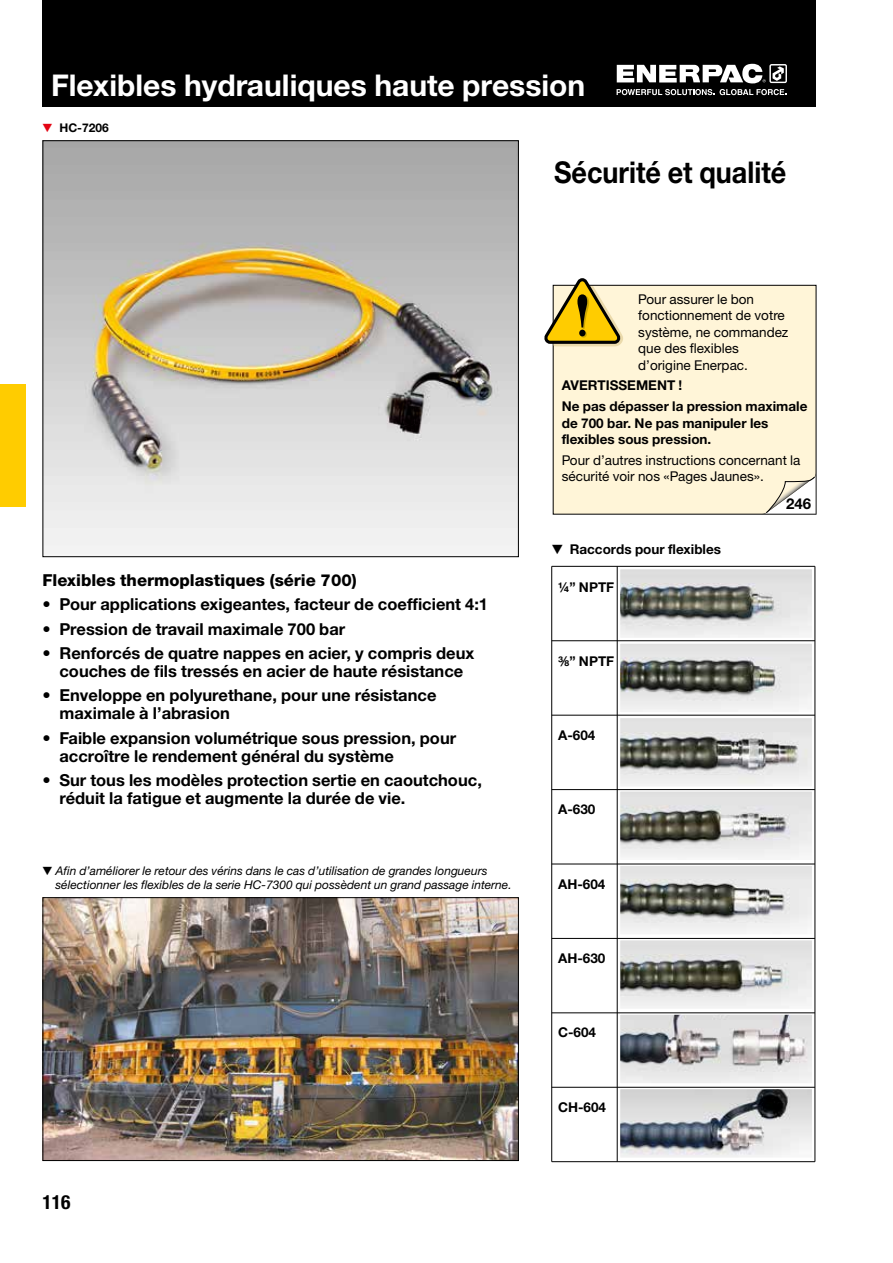
<style>
.page{position:relative;width:893px;height:1263px;background:#fff}
.page>*{position:absolute;margin:0;border:0;box-sizing:border-box;transform-origin:0 0}
.t1{font:700 30px "Helvetica Neue LTW1 G";color:#fff}
.t2{font:700 30px "Helvetica Neue LTW1 G";color:#000;scale:.9 1}
.t3{font:700 condensed 19.5px "Helvetica Neue LTW1 G";color:#000}
.t4{font:700 16.5px/18px "Helvetica Neue LTW1 G";color:#000}
.t5{font:800 16.5px "Helvetica Neue LTW1 G";color:#000}
.t6{font:700 15px "Helvetica Neue LTW1 G";color:#000}
.t7{font:700 13.5px/20.7px "Helvetica Neue LTW1 G";color:#000}
.t8{font:13.5px/16.5px "Helvetica Neue LTW1 G";color:#000}
.t9{font:italic 12px/14.2px "Helvetica Neue LTW1 G";color:#000}
.t10{font:700 12px "Helvetica Neue LTW1 G";color:#000}
</style>
<div class="page">
<div style="left:43px;top:0;width:773px;height:106px;background:#000"></div>
<svg style="left:617px;top:89px;width:97px;height:6px"></svg>
<svg style="left:720px;top:89px;width:66px;height:6px"></svg>
<svg style="left:617px;top:64px;width:170px;height:19px"></svg>
<div style="left:0;top:385px;width:26px;height:122px;background:#fc0"></div>
<img style="left:621px;top:570px;width:190px;height:67px">
<div style="left:617px;top:566px;width:198px;height:75px;border:3px solid #fff"></div>
<img style="left:621px;top:645px;width:190px;height:66px">
<div style="left:617px;top:641px;width:198px;height:74px;border:3px solid #fff"></div>
<img style="left:621px;top:719px;width:190px;height:66px">
<div style="left:617px;top:715px;width:198px;height:74px;border:3px solid #fff"></div>
<img style="left:621px;top:792px;width:190px;height:66px">
<div style="left:617px;top:788px;width:198px;height:75px;border:3px solid #fff"></div>
<img style="left:621px;top:867px;width:190px;height:65px">
<div style="left:617px;top:863px;width:198px;height:74px;border:3px solid #fff"></div>
<img style="left:621px;top:941px;width:190px;height:67px">
<div style="left:617px;top:937px;width:198px;height:75px;border:3px solid #fff"></div>
<img style="left:621px;top:1016px;width:190px;height:66px">
<div style="left:617px;top:1012px;width:198px;height:74px;border:3px solid #fff"></div>
<img style="left:621px;top:1090px;width:190px;height:66px">
<div style="left:617px;top:1086px;width:198px;height:74px;border:3px solid #fff"></div>
<img style="left:45px;top:142px;width:472px;height:412px">
<div style="left:553px;top:285px;width:263px;height:229px;background:#fff5d8"></div>
<svg style="left:544px;top:278px;width:79px;height:68px"></svg>
<hr style="left:552px;top:640px;width:263px;height:1px;background:#000">
<hr style="left:552px;top:715px;width:263px;height:1px;background:#000">
<hr style="left:552px;top:789px;width:263px;height:1px;background:#000">
<hr style="left:552px;top:864px;width:263px;height:1px;background:#000">
<hr style="left:552px;top:938px;width:263px;height:1px;background:#000">
<hr style="left:552px;top:1012px;width:263px;height:1px;background:#000">
<hr style="left:552px;top:1087px;width:263px;height:1px;background:#000">
<hr style="left:552px;top:1161px;width:263px;height:1px;background:#000">
<hr style="left:552px;top:566px;width:263px;height:1px;background:#000">
<hr style="left:551px;top:566px;width:1px;height:596px;background:#000">
<hr style="left:617px;top:566px;width:1px;height:596px;background:#000">
<hr style="left:815px;top:566px;width:1px;height:596px;background:#000">
<svg style="left:762px;top:472px;width:54px;height:43px"></svg>
<img style="left:45px;top:899px;width:472px;height:260px">
<div style="left:43px;top:897px;width:476px;height:264px;border:1px solid #000"></div>
<h1 class="t1" style="left:51px;top:66px;width:536px">Flexibles hydrauliques haute pression</h1>
<p class="t10" style="left:60px;top:120px;width:51px">HC-7206</p>
<h1 class="t2" style="left:554px;top:154px;width:259px">Sécurité et qualité</h1>
<p class="t8" style="left:638px;top:290px;width:152px">Pour assurer le bon fonctionnement de votre système, ne commandez que des flexibles d’origine Enerpac.</p>
<p class="t7" style="left:562px;top:375px;width:247px">AVERTISSEMENT !<br>Ne pas dépasser la pression maximale</p>
<p class="t7" style="left:562px;top:414px;width:208px;line-height:16.5px">de 700 bar. Ne pas manipuler les flexibles sous pression.</p>
<p class="t8" style="left:562px;top:452px;width:240px">Pour d’autres instructions concernant la sécurité voir nos «Pages Jaunes».</p>
<p class="t5" style="left:43px;top:570px;width:316px">Flexibles thermoplastiques (série 700)</p>
<p class="t4" style="left:43px;top:595px;width:447px">• Pour applications exigeantes, facteur de coefficient 4:1</p>
<p class="t4" style="left:43px;top:620px;width:304px">• Pression de travail maximale 700 bar</p>
<p class="t4" style="left:42px;top:644px;width:433px;text-align:center">• Renforcés de quatre nappes en acier, y compris deux couches de fils tressés en acier de haute résistance</p>
<p class="t4" style="left:59px;top:686px;width:378px;text-indent:-17px">• Enveloppe en polyurethane, pour une résistance maximale à l’abrasion</p>
<p class="t4" style="left:59px;top:729px;width:398px;text-indent:-17px">• Faible expansion volumétrique sous pression, pour accroître le rendement général du système</p>
<p class="t4" style="left:59px;top:771px;width:424px;text-indent:-17px">• Sur tous les modèles protection sertie en caoutchouc, réduit la fatigue et augmente la durée de vie.</p>
<p class="t9" style="left:56px;top:863px;width:458px;text-indent:-13px">▼ Afin d’améliorer le retour des vérins dans le cas d’utilisation de grandes longueurs sélectionner les flexibles de la serie HC-7300 qui possèdent un grand passage interne.</p>
<p class="t3" style="left:43px;top:1190px;width:30px">116</p>
<p class="t7" style="left:552px;top:539px;width:171px">▼ Raccords pour flexibles</p>
<p class="t7" style="left:558px;top:576px;width:58px">¼” NPTF</p>
<p class="t7" style="left:558px;top:651px;width:58px">⅜” NPTF</p>
<p class="t7" style="left:558px;top:724px;width:39px">A-604</p>
<p class="t7" style="left:558px;top:799px;width:39px">A-630</p>
<p class="t7" style="left:558px;top:873px;width:49px">AH-604</p>
<p class="t7" style="left:558px;top:948px;width:49px">AH-630</p>
<p class="t7" style="left:558px;top:1022px;width:40px">C-604</p>
<p class="t7" style="left:558px;top:1096px;width:50px">CH-604</p>
<p class="t6" style="left:786px;top:495px;width:27px">246</p>
</div>
